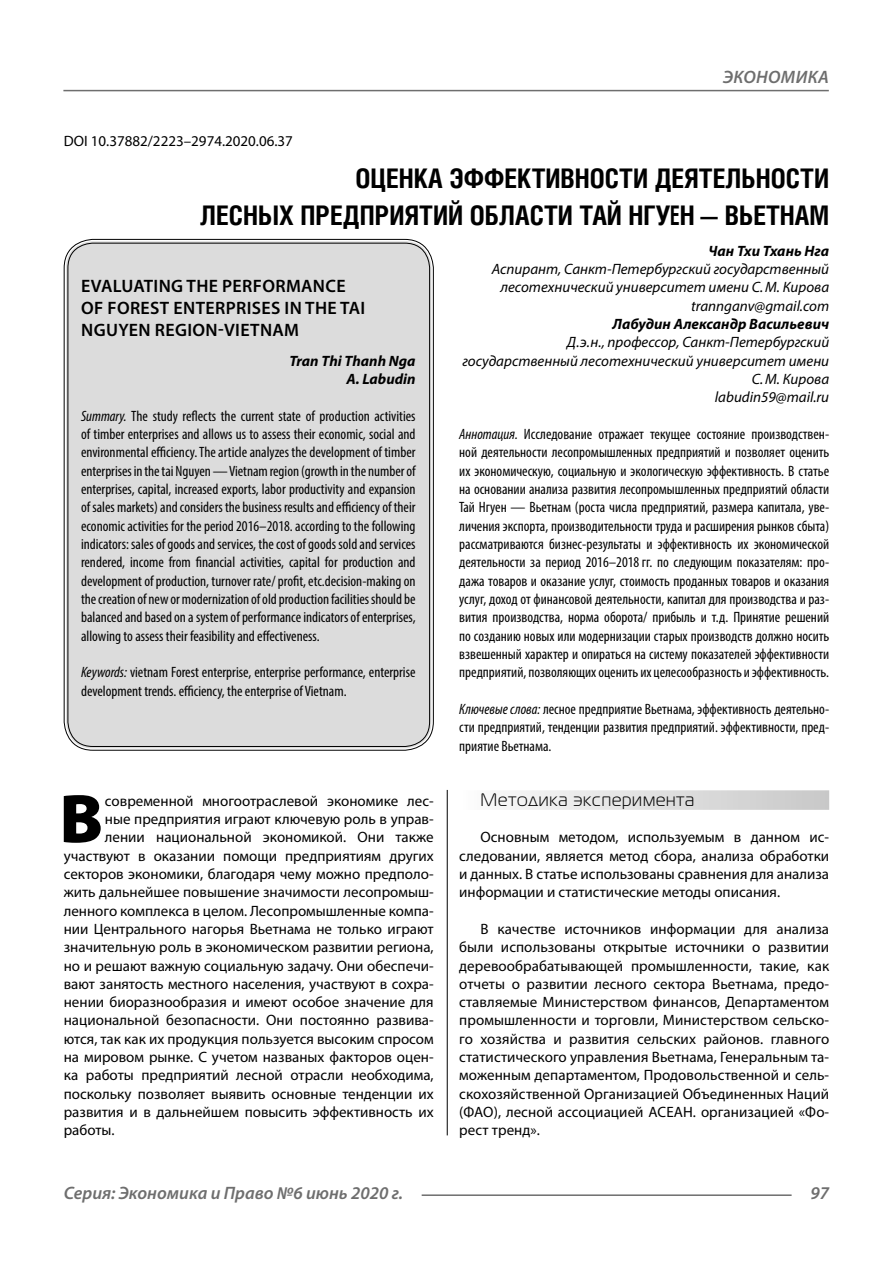
<style>
.page{position:relative;width:893px;height:1263px;background:#fff}
.page>*{position:absolute;margin:0;border:0;box-sizing:border-box;transform-origin:0 0}
.Bukvica{font:900 69.3px "Myriad Pro";color:#000}
.Header{font:700 27px/37.5px "Helios Cond C";color:#000;text-align:right}
.Header-eng{font:600 18px/21.6px "Myriad Pro";letter-spacing:.02em;color:#000}
.t1{font:italic 600 18px "Myriad Pro";color:#6e6e6e}
.Subheader{font:18px "Magistral C";letter-spacing:.05em;color:#000}
.Annotation-rus{font:condensed 15px/18.3px "Myriad Pro";color:#000;text-align:justify}
.Annotation-eng{font:condensed 15px/18.3px "Myriad Pro";color:#000;text-align:justify}
.Bukvica-2{font:15px "Myriad Pro";color:#000}
.Normal{font:15px/18.3px "Myriad Pro";color:#000;text-align:justify}
.Author-doc{font:italic 15px/18.3px "Myriad Pro";color:#000;text-align:center}
.Author{font:italic 700 15px "Myriad Pro";color:#000}
.Author-email{font:italic 15px "Myriad Pro";color:#000}
.DOI{font:15px "Myriad Pro";color:#000}
.Author-eng{font:italic 700 15px "Myriad Pro";color:#000}
.s1{font-style:italic}
</style>
<div class="page">
<hr style="left:447px;top:769px;width:1px;height:366px;background:#000">
<div style="left:43px;top:769px;width:786px;height:21px;background:#fff"></div>
<div style="left:459px;top:790px;width:370px;height:20px;background:linear-gradient(to right,#fcfcfc,#c8c8c8)"></div>
<div style="left:66px;top:241px;width:365px;height:507px;background:#dcdcdc;border-radius:27px"></div>
<hr style="left:63px;top:90px;width:766px;height:1px;background:#6e6e6e">
<hr style="left:422px;top:1194px;width:370px;height:2px;background:#6e6e6e">
<p class="t1" style="left:723px;top:66px;width:24px">Экономика</p>
<p class="DOI" style="left:64px;top:132px;width:231px">DOI 10.37882/2223–2974.2020.06.37</p>
<p class="Header" style="left:200px;top:159px;width:630px">ОЦЕНКА ЭФФЕКТИВНОСТИ ДЕЯТЕЛЬНОСТИ<br>ЛЕСНЫХ ПРЕДПРИЯТИЙ ОБЛАСТИ ТАЙ НГУЕН — ВЬЕТНАМ</p>
<p class="Author" style="left:709px;top:241px;width:122px">Чан Тхи Тхань Нга</p>
<p class="Author-doc" style="left:492px;top:260px;width:339px">Аспирант, Санкт-Петербургский государственный лесотехнический университет имени С.М. Кирова</p>
<p class="Author-email" style="left:691px;top:296px;width:140px">trannganv@gmail.com</p>
<p class="Author" style="left:612px;top:314px;width:218px">Лабудин Александр Васильевич</p>
<p class="Author-doc" style="left:462px;top:333px;width:368px;text-align:right">Д.э.н., профессор, Санкт-Петербургский государственный лесотехнический университет имени<br>С.М. Кирова</p>
<p class="Author-email" style="left:715px;top:388px;width:116px">labudin59@mail.ru</p>
<p class="Annotation-rus" style="left:459px;top:425px;width:371px"><span class="s1">Аннотация.</span> Исследование отражает текущее состояние производствен&shy;ной деятельности лесопромышленных предприятий и позволяет оценить их экономическую, социальную и экологическую эффективность. В статье на основании анализа развития лесопромышленных предприятий области Тай Нгуен — Вьетнам (роста числа предприятий, размера капитала, уве&shy;личения экспорта, производительности труда и расширения рынков сбыта) рассматриваются бизнес-результаты и эффективность их экономической деятельности за период 2016–2018 гг. по следующим показателям: про&shy;дажа товаров и оказание услуг, стоимость проданных товаров и оказания услуг, доход от финансовой деятельности, капитал для производства и раз&shy;вития производства, норма оборота/ прибыль и т.д. Принятие решений по созданию новых или модернизации старых производств должно носить взвешенный характер и опираться на систему показателей эффективности предприятий, позволяющих оценить их целесообразность и эффективность.</p>
<p class="Annotation-rus" style="left:459px;top:700px;width:371px"><span class="s1">Ключевые слова:</span> лесное предприятие Вьетнама, эффективность деятельно&shy;сти предприятий, тенденции развития предприятий. эффективности, пред&shy;приятие Вьетнама.</p>
<p class="Header-eng" style="left:81px;top:275px;width:286px">EVALUATING THE PERFORMANCE<br>OF FOREST ENTERPRISES IN THE TAI<br>NGUYEN REGION-VIETNAM</p>
<p class="Author-eng" style="left:289px;top:351px;width:128px">Tran Thi Thanh Nga</p>
<p class="Author-eng" style="left:346px;top:369px;width:71px">A. Labudin</p>
<p class="Annotation-eng" style="left:81px;top:406px;width:336px"><span class="s1">Summary.</span> The study reflects the current state of production activities of timber enterprises and allows us to assess their economic, social and environmental efficiency. The article analyzes the development of timber enterprises in the tai Nguyen — Vietnam region (growth in the number of enterprises, capital, increased exports, labor productivity and expansion of sales markets) and considers the business results and efficiency of their economic activities for the period 2016–2018. according to the following indicators: sales of goods and services, the cost of goods sold and services rendered, income from financial activities, capital for production and development of production, turnover rate/ profit, etc.decision-making on the creation of new or modernization of old production facilities should be balanced and based on a system of performance indicators of enterprises, allowing to assess their feasibility and effectiveness.</p>
<p class="Annotation-eng" style="left:81px;top:663px;width:336px"><span class="s1">Keywords:</span> vietnam Forest enterprise, enterprise performance, enterprise development trends. efficiency, the enterprise of Vietnam.</p>
<p class="Bukvica" style="left:59px;top:772px;width:45px">В</p>
<p class="Bukvica-2" style="left:105px;top:791px;width:330px">современной многоотраслевой экономике лес-</p>
<p class="Bukvica-2" style="left:105px;top:810px;width:330px">ные предприятия играют ключевую роль в управ-</p>
<p class="Bukvica-2" style="left:105px;top:828px;width:330px">лении национальной экономикой. Они также</p>
<p class="Bukvica-2" style="left:64px;top:846px;width:371px">участвуют в оказании помощи предприятиям других</p>
<p class="Bukvica-2" style="left:64px;top:864px;width:371px">секторов экономики, благодаря чему можно предполо-</p>
<p class="Bukvica-2" style="left:64px;top:883px;width:371px">жить дальнейшее повышение значимости лесопромыш-</p>
<p class="Bukvica-2" style="left:64px;top:901px;width:371px">ленного комплекса в целом. Лесопромышленные компа-</p>
<p class="Bukvica-2" style="left:64px;top:919px;width:371px">нии Центрального нагорья Вьетнама не только играют</p>
<p class="Bukvica-2" style="left:64px;top:938px;width:371px">значительную роль в экономическом развитии региона,</p>
<p class="Bukvica-2" style="left:64px;top:956px;width:371px">но и решают важную социальную задачу. Они обеспечи-</p>
<p class="Bukvica-2" style="left:64px;top:974px;width:371px">вают занятость местного населения, участвуют в сохра-</p>
<p class="Bukvica-2" style="left:64px;top:993px;width:371px">нении биоразнообразия и имеют особое значение для</p>
<p class="Bukvica-2" style="left:64px;top:1011px;width:371px">национальной безопасности. Они постоянно развива-</p>
<p class="Bukvica-2" style="left:64px;top:1029px;width:371px">ются, так как их продукция пользуется высоким спросом</p>
<p class="Bukvica-2" style="left:64px;top:1048px;width:371px">на мировом рынке. С учетом названых факторов оцен-</p>
<p class="Bukvica-2" style="left:64px;top:1066px;width:371px">ка работы предприятий лесной отрасли необходима,</p>
<p class="Bukvica-2" style="left:64px;top:1084px;width:371px">поскольку позволяет выявить основные тенденции их</p>
<p class="Bukvica-2" style="left:64px;top:1103px;width:371px">развития и в дальнейшем повысить эффективность их</p>
<p class="Bukvica-2" style="left:64px;top:1121px;width:52px">работы.</p>
<p class="Subheader" style="left:480px;top:790px;width:215px">Методика эксперимента</p>
<p class="Normal" style="left:459px;top:828px;width:371px;text-indent:21px">Основным методом, используемым в данном ис&shy;следовании, является метод сбора, анализа обработки и данных. В статье использованы сравнения для анализа информации и статистические методы описания.</p>
<p class="Normal" style="left:459px;top:919px;width:371px;text-indent:21px">В качестве источников информации для анализа были использованы открытые источники о развитии деревообрабатывающей промышленности, такие, как отчеты о развитии лесного сектора Вьетнама, предо&shy;ставляемые Министерством финансов, Департаментом промышленности и торговли, Министерством сельско&shy;го хозяйства и развития сельских районов. главного статистического управления Вьетнама, Генеральным та&shy;моженным департаментом, Продовольственной и сель&shy;скохозяйственной Организацией Объединенных Наций (ФАО), лесной ассоциацией АСЕАН. организацией «Фо&shy;рест тренд».</p>
<p class="t1" style="left:64px;top:1182px;width:341px">Серия: Экономика и Право №6 июнь 2020 г.</p>
<p class="t1" style="left:810px;top:1182px;width:20px">97</p>
</div>
